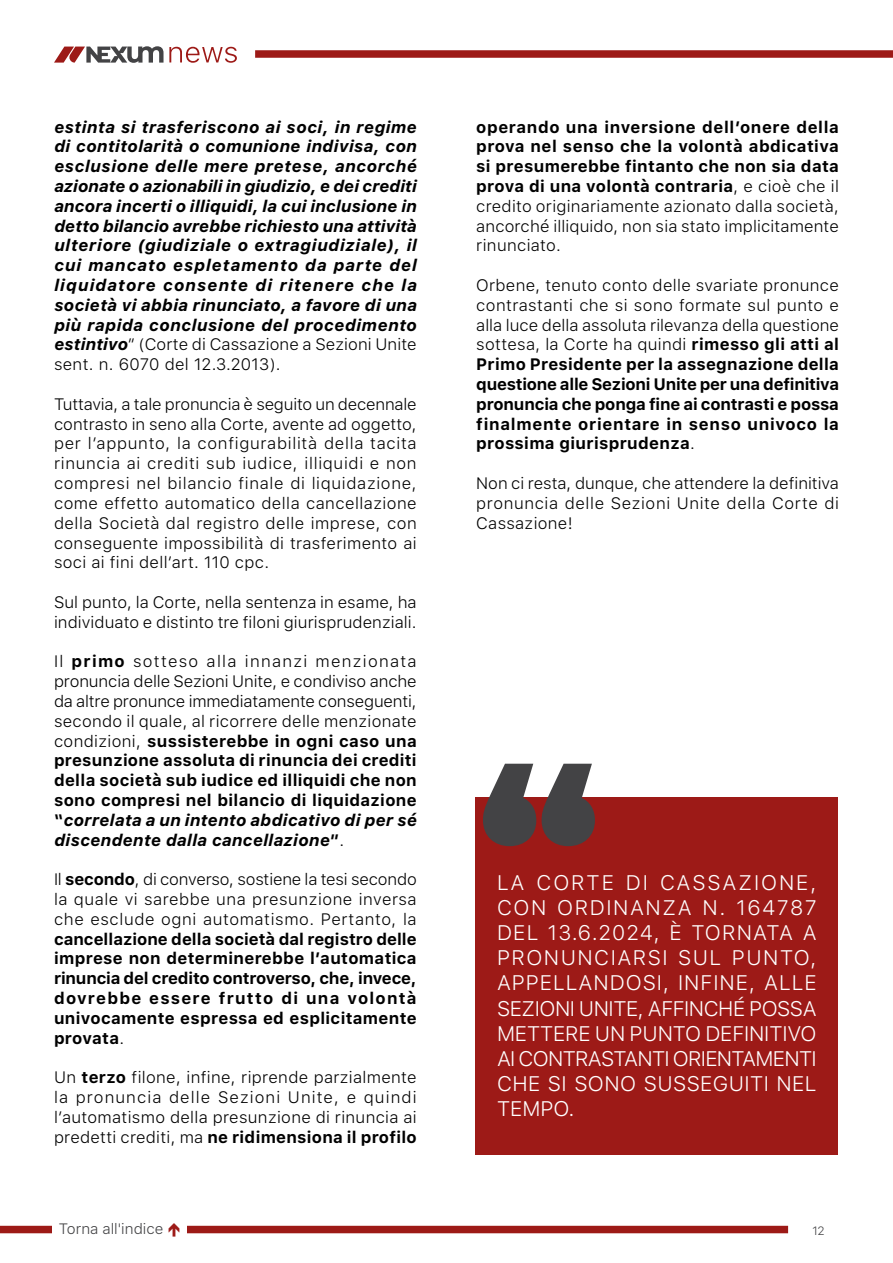
<style>
.page{position:relative;width:893px;height:1263px;background:#fff}
.page>*{position:absolute;margin:0;border:0;box-sizing:border-box;transform-origin:0 0}
.t1{font:300 21px/25.2px "SFUI Text";color:#fff;text-align:justify}
.t2{font:300 16.5px/19.8px "SFUI Text";letter-spacing:.02em;color:#000;text-align:justify}
.t3{font:700 16.5px/19.8px "SFUI Text";letter-spacing:.02em;color:#000;text-align:justify}
.t4{font:16.5px/19.8px "SFUI Text Bold Italic G1";letter-spacing:.02em;color:#000;text-align:justify}
.t5{font:300 15px "SFUI Text";color:#434345}
.t6{font:300 12px "SFUI Text";color:#434345}
.s1{font-family:"SFUI Text Bold Italic G1";font-weight:400}
.s2{font-weight:700}
.s3{font-family:"SFUI Text";font-weight:700}
.s4{font-family:"SFUI Text";font-weight:300}
.s5{font-weight:300}
</style>
<div class="page">
<svg style="left:54px;top:46px;width:183px;height:17px"></svg>
<div style="left:255px;top:50px;width:638px;height:8px;background:#9d1a17"></div>
<div style="left:0;top:1226px;width:788px;height:7px;background:#9d1a17"></div>
<div style="left:52px;top:1220px;width:135px;height:22px;background:#fff"></div>
<div style="left:475px;top:797px;width:363px;height:357px;background:#9d1a17"></div>
<svg style="left:483px;top:764px;width:112px;height:82px"></svg>
<p class="t4" style="left:54px;top:116px;width:364px">estinta si trasferiscono ai soci, in regime di contitolarità o comunione indivisa, con esclusione delle mere pretese, ancorché azionate o azionabili in giudizio, e dei crediti ancora incerti o illiquidi, la cui inclusione in detto bilancio avrebbe richiesto una attività ulteriore (giudiziale o extragiudiziale), il cui mancato espletamento da parte del liquidatore consente di ritenere che la società vi abbia rinunciato, a favore di una più rapida conclusione del procedimento</p>
<p class="t2" style="left:54px;top:334px;width:364px"><span class="s1">estintivo</span>” (Corte di Cassazione a Sezioni Unite sent. n. 6070 del 12.3.2013).</p>
<p class="t2" style="left:54px;top:394px;width:364px">Tuttavia, a tale pronuncia è seguito un decennale contrasto in seno alla Corte, avente ad oggetto, per l’appunto, la configurabilità della tacita rinuncia ai crediti sub iudice, illiquidi e non compresi nel bilancio finale di liquidazione, come effetto automatico della cancellazione della Società dal registro delle imprese, con conseguente impossibilità di trasferimento ai soci ai fini dell’art. 110 cpc.</p>
<p class="t2" style="left:54px;top:592px;width:364px">Sul punto, la Corte, nella sentenza in esame, ha individuato e distinto tre filoni giurisprudenziali.</p>
<p class="t2" style="left:54px;top:651px;width:364px">Il <span class="s2">primo</span> sotteso alla innanzi menzionata pronuncia delle Sezioni Unite, e condiviso anche da altre pronunce immediatamente conseguenti, secondo il quale, al ricorrere delle menzionate condizioni, <span class="s2">sussisterebbe in ogni caso una presunzione assoluta di rinuncia dei crediti della società sub iudice ed illiquidi che non sono compresi nel bilancio di liquidazione</span></p>
<p class="t4" style="left:54px;top:809px;width:364px"><span class="s3">“</span>correlata a un intento abdicativo di per sé discendente dalla cancellazione<span class="s3">”</span><span class="s4">.</span></p>
<p class="t2" style="left:54px;top:869px;width:364px">Il <span class="s2">secondo</span>, di converso, sostiene la tesi secondo la quale vi sarebbe una presunzione inversa che esclude ogni automatismo. Pertanto, la</p>
<p class="t3" style="left:54px;top:928px;width:364px">cancellazione della società dal registro delle imprese non determinerebbe l’automatica rinuncia del credito controverso, che, invece, dovrebbe essere frutto di una volontà univocamente espressa ed esplicitamente provata<span class="s5">.</span></p>
<p class="t2" style="left:54px;top:1067px;width:364px">Un <span class="s2">terzo</span> filone, infine, riprende parzialmente la pronuncia delle Sezioni Unite, e quindi l’automatismo della presunzione di rinuncia ai predetti crediti, ma <span class="s2">ne ridimensiona il profilo</span></p>
<p class="t3" style="left:476px;top:116px;width:364px">operando una inversione dell’onere della prova nel senso che la volontà abdicativa si presumerebbe fintanto che non sia data prova di una volontà contraria<span class="s5">, e cioè che il credito originariamente azionato dalla società, ancorché illiquido, non sia stato implicitamente rinunciato.</span></p>
<p class="t3" style="left:476px;top:274px;width:364px"><span class="s5">Orbene, tenuto conto delle svariate pronunce contrastanti che si sono formate sul punto e alla luce della assoluta rilevanza della questione sottesa, la Corte ha quindi</span> rimesso gli atti al Primo Presidente per la assegnazione della questione alle Sezioni Unite per una definitiva pronuncia che ponga fine ai contrasti e possa finalmente orientare in senso univoco la prossima giurisprudenza<span class="s5">.</span></p>
<p class="t2" style="left:476px;top:473px;width:364px">Non ci resta, dunque, che attendere la definitiva pronuncia delle Sezioni Unite della Corte di Cassazione!</p>
<p class="t1" style="left:497px;top:869px;width:321px">LA CORTE DI CASSAZIONE, CON ORDINANZA N. 164787<br>DEL 13.6.2024, È TORNATA A PRONUNCIARSI SUL PUNTO, APPELLANDOSI, INFINE, ALLE SEZIONI UNITE, AFFINCHÉ POSSA METTERE UN PUNTO DEFINITIVO AI CONTRASTANTI ORIENTAMENTI CHE SI SONO SUSSEGUITI NEL TEMPO.</p>
<p class="t5" style="left:59px;top:1219px;width:106px">Torna all'indice</p>
<p class="t6" style="left:812px;top:1222px;width:14px">12</p>
</div>
